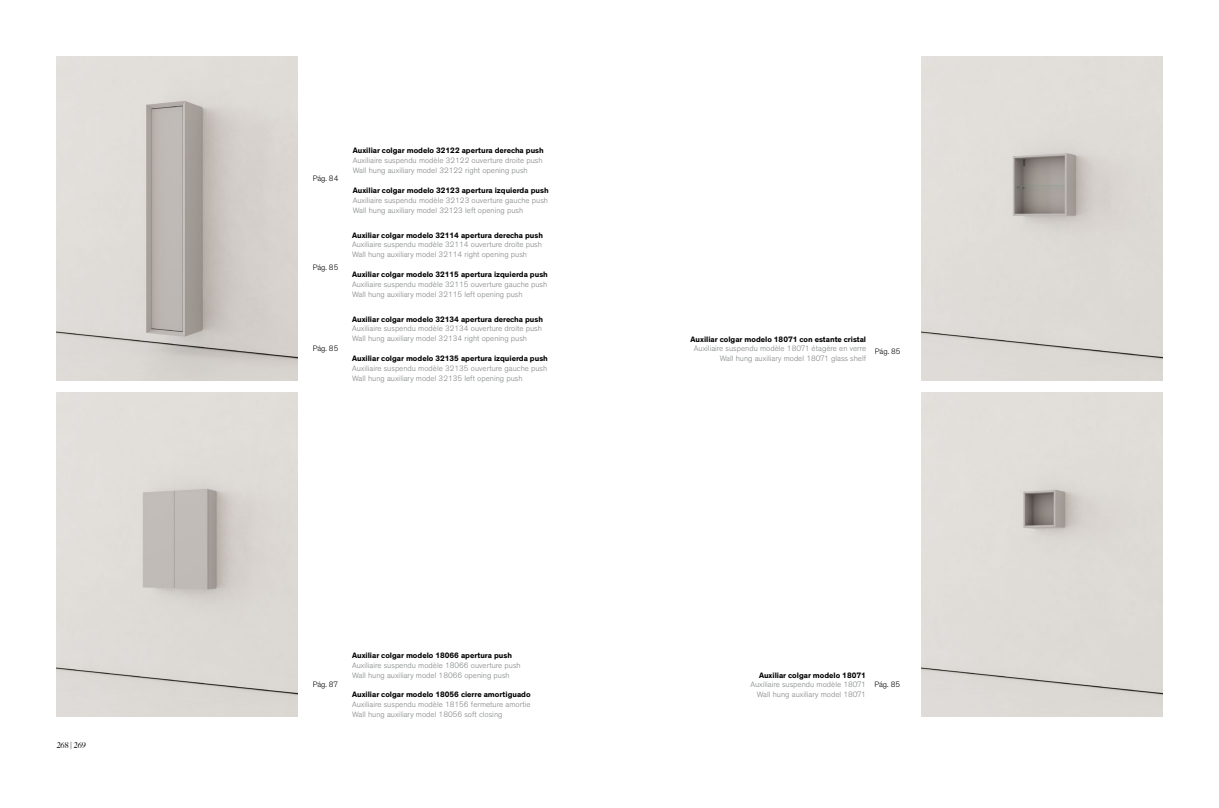
<style>
.page{position:relative;width:1219px;height:808px;background:#fff}
.page>*{position:absolute;margin:0;border:0;box-sizing:border-box;transform-origin:0 0}
.t1{font:300 8px/10px "Theinhardt";color:#828585}
.t2{font:700 8px "Theinhardt";color:#000}
.t3{font:300 8px "Theinhardt";color:#000}
.t4{font:8px "Big Caslon FB";color:#000}
</style>
<div class="page">
<img style="left:57px;top:57px;width:241px;height:324px">
<img style="left:921px;top:57px;width:241px;height:324px">
<div style="left:921px;top:393px;width:241px;height:324px;background:#dfdcd7"></div>
<img style="left:57px;top:393px;width:241px;height:324px">
<p class="t4" style="left:57px;top:740px;width:31px">268 | 269</p>
<p class="t3" style="left:313px;top:174px;width:27px">Pág. 84</p>
<p class="t3" style="left:313px;top:263px;width:27px">Pág. 85</p>
<p class="t3" style="left:313px;top:344px;width:27px">Pág. 85</p>
<p class="t2" style="left:353px;top:146px;width:192px">Auxiliar colgar modelo 32122 apertura derecha push</p>
<p class="t1" style="left:353px;top:155px;width:191px">Auxiliaire suspendu modèle 32122 ouverture droite push<br>Wall hung auxiliary model 32122 right opening push</p>
<p class="t2" style="left:353px;top:185px;width:197px">Auxiliar colgar modelo 32123 apertura izquierda push</p>
<p class="t1" style="left:353px;top:195px;width:197px">Auxiliaire suspendu modèle 32123 ouverture gauche push<br>Wall hung auxiliary model 32123 left opening push</p>
<p class="t2" style="left:352px;top:230px;width:192px">Auxiliar colgar modelo 32114 apertura derecha push</p>
<p class="t1" style="left:352px;top:240px;width:191px">Auxiliaire suspendu modèle 32114 ouverture droite push<br>Wall hung auxiliary model 32114 right opening push</p>
<p class="t2" style="left:352px;top:270px;width:197px">Auxiliar colgar modelo 32115 apertura izquierda push</p>
<p class="t1" style="left:352px;top:279px;width:197px">Auxiliaire suspendu modèle 32115 ouverture gauche push<br>Wall hung auxiliary model 32115 left opening push</p>
<p class="t2" style="left:352px;top:314px;width:192px">Auxiliar colgar modelo 32134 apertura derecha push</p>
<p class="t1" style="left:352px;top:324px;width:191px">Auxiliaire suspendu modèle 32134 ouverture droite push<br>Wall hung auxiliary model 32134 right opening push</p>
<p class="t2" style="left:352px;top:354px;width:197px">Auxiliar colgar modelo 32135 apertura izquierda push</p>
<p class="t1" style="left:352px;top:363px;width:197px">Auxiliaire suspendu modèle 32135 ouverture gauche push<br>Wall hung auxiliary model 32135 left opening push</p>
<p class="t3" style="left:313px;top:680px;width:26px">Pág. 87</p>
<p class="t2" style="left:352px;top:650px;width:161px">Auxiliar colgar modelo 18066 apertura push</p>
<p class="t1" style="left:352px;top:660px;width:170px">Auxiliaire suspendu modèle 18066 ouverture push<br>Wall hung auxiliary model 18066 opening push</p>
<p class="t2" style="left:352px;top:690px;width:180px">Auxiliar colgar modelo 18056 cierre amortiguado</p>
<p class="t1" style="left:352px;top:699px;width:180px">Auxiliaire suspendu modèle 18156 fermeture amortie<br>Wall hung auxiliary model 18056 soft closing</p>
<p class="t2" style="left:691px;top:334px;width:177px">Auxiliar colgar modelo 18071 con estante cristal</p>
<p class="t1" style="left:694px;top:344px;width:174px;text-align:right">Auxiliaire suspendu modèle 18071 étagère en verre<br>Wall hung auxiliary model 18071 glass shelf</p>
<p class="t3" style="left:875px;top:346px;width:27px">Pág. 85</p>
<p class="t2" style="left:759px;top:670px;width:108px">Auxiliar colgar modelo 18071</p>
<p class="t1" style="left:750px;top:680px;width:117px;text-align:right">Auxiliaire suspendu modèle 18071<br>Wall hung auxiliary model 18071</p>
<p class="t3" style="left:874px;top:680px;width:27px">Pág. 85</p>
</div>
